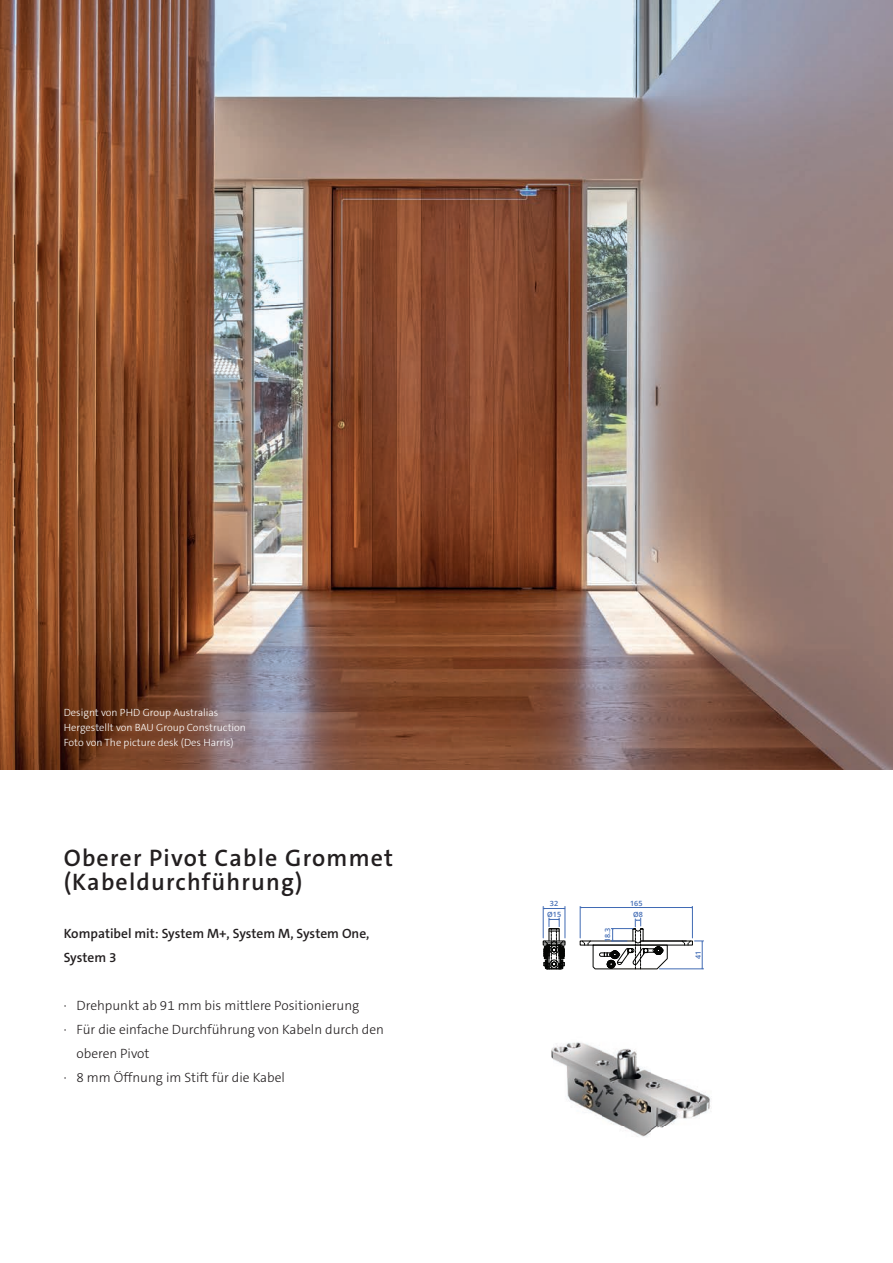
<style>
.page{position:relative;width:893px;height:1263px;background:#fff}
.page>*{position:absolute;margin:0;border:0;box-sizing:border-box;transform-origin:0 0}
.t1{font:600 24px/24px "The Sans C5";letter-spacing:.05em;color:#231f20}
.t2{font:300 13.5px "The Sans C5";color:#231f20}
.t3{font:600 13.5px/24px "The Sans C5";color:#231f20}
.t4{font:300 10.5px/15px "The Sans C5";color:#fff}
.t5{font:600 7.2px/11.2px "Open Sans";color:#416bb4;text-align:center}
</style>
<div class="page">
<img style="left:0;top:0;width:893px;height:770px">
<img style="left:551px;top:1042px;width:160px;height:95px">
<hr style="left:580px;top:906px;width:1px;height:32px;background:#416bb4">
<hr style="left:692px;top:906px;width:1px;height:32px;background:#416bb4">
<hr style="left:580px;top:907px;width:112px;height:1px;background:#416bb4">
<svg style="left:580px;top:918px;width:124px;height:51px"></svg>
<hr style="left:565px;top:906px;width:1px;height:32px;background:#416bb4">
<hr style="left:543px;top:906px;width:1px;height:32px;background:#416bb4">
<svg style="left:543px;top:907px;width:22px;height:2px"></svg>
<svg style="left:543px;top:918px;width:22px;height:52px"></svg>
<p class="t4" style="left:64px;top:705px;width:184px">Designt von PHD Group Australias<br>Hergestellt von BAU Group Construction<br>Foto von The picture desk (Des Harris)</p>
<h1 class="t1" style="left:64px;top:846px;width:331px">Oberer Pivot Cable Grommet (Kabeldurchführung)</h1>
<p class="t3" style="left:64px;top:921px;width:307px">Kompatibel mit: System M+, System M, System One,<br>System 3</p>
<p class="t2" style="left:64px;top:997px;width:297px">⋅ Drehpunkt ab 91 mm bis mittlere Positionierung</p>
<p class="t2" style="left:64px;top:1021px;width:322px">⋅ Für die einfache Durchführung von Kabeln durch den</p>
<p class="t2" style="left:77px;top:1045px;width:74px">oberen Pivot</p>
<p class="t2" style="left:64px;top:1069px;width:223px">⋅ 8 mm Öffnung im Stift für die Kabel</p>
<p class="t5" style="left:547px;top:897px;width:15px">32<br>Ø15</p>
<p class="t5" style="left:602px;top:942px;width:16px;rotate:-90deg">18.3</p>
<p class="t5" style="left:630px;top:897px;width:14px">165<br>Ø8</p>
<p class="t5" style="left:692px;top:959px;width:10px;rotate:-90deg">41</p>
</div>
